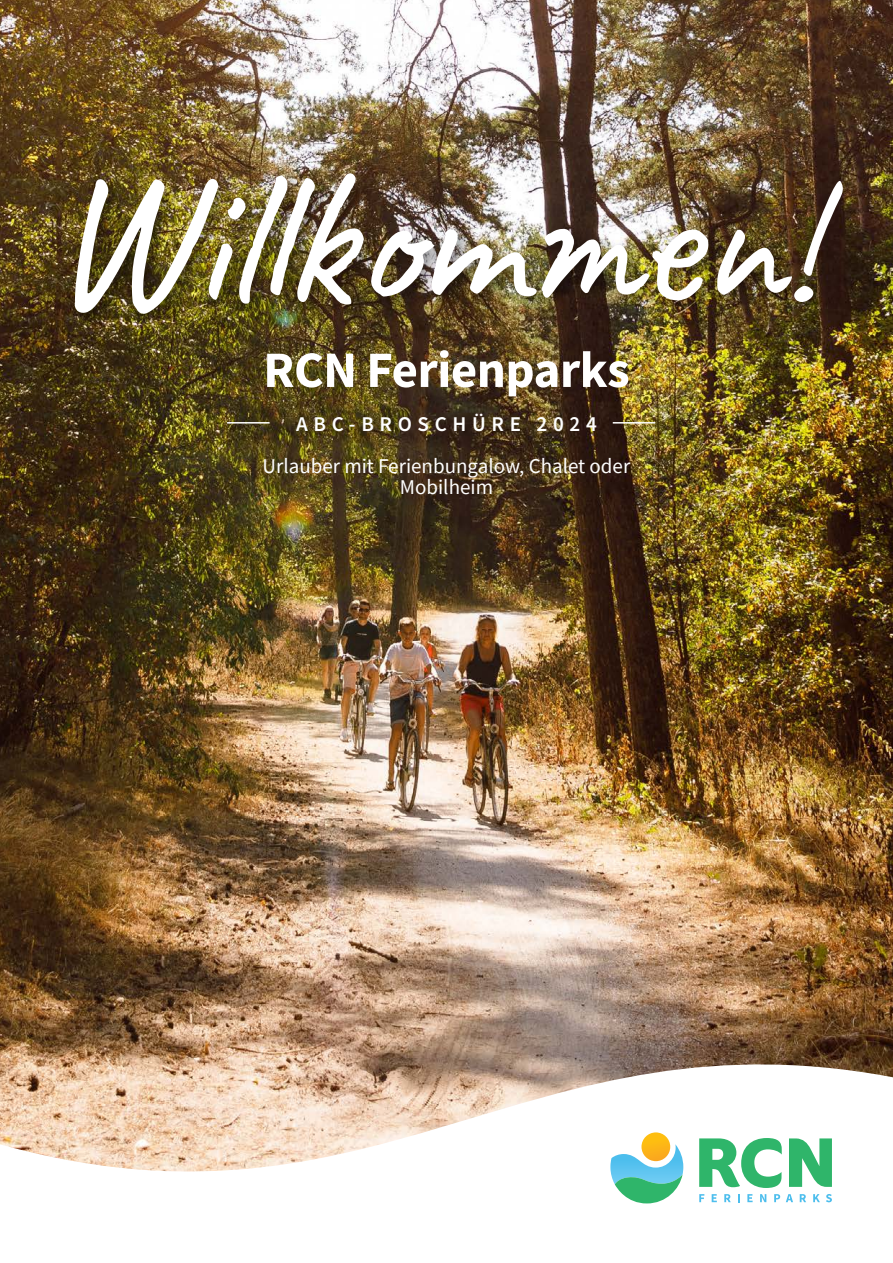
<style>
.page{position:relative;width:893px;height:1263px;background:#fff}
.page>*{position:absolute;margin:0;border:0;box-sizing:border-box;transform-origin:0 0}
.t1{font:195.75px "Caveat";letter-spacing:-.02em;color:#fff}
.t2{font:700 51px "Source Sans Pro";letter-spacing:-.01em;color:#fff}
.t3{font:21px/21px "Source Sans Pro";color:#fff;text-align:center}
.t4{font:600 21px "Source Sans Pro";letter-spacing:.27em;color:#fff}
</style>
<div class="page">
<img style="left:0;top:0;width:893px;height:1000px">
<div style="left:67px;top:167px;width:742px;height:164px;background:#000;opacity:.44"></div>
<hr style="left:227px;top:422px;width:43px;height:2px;background:#fff">
<hr style="left:613px;top:422px;width:42px;height:2px;background:#fff">
<svg style="left:803px;top:175px;width:42px;height:104px"></svg>
<svg style="left:792px;top:286px;width:22px;height:17px"></svg>
<svg style="left:0;top:1000px;width:893px;height:204px"></svg>
<svg style="left:699px;top:1138px;width:83px;height:50px"></svg>
<svg style="left:789px;top:1138px;width:43px;height:49px"></svg>
<svg style="left:641px;top:1132px;width:29px;height:29px"></svg>
<svg style="left:610px;top:1144px;width:73px;height:59px"></svg>
<svg style="left:699px;top:1194px;width:5px;height:8px"></svg>
<svg style="left:712px;top:1194px;width:5px;height:8px"></svg>
<svg style="left:724px;top:1194px;width:7px;height:8px"></svg>
<svg style="left:738px;top:1194px;width:2px;height:8px"></svg>
<svg style="left:747px;top:1194px;width:6px;height:8px"></svg>
<svg style="left:760px;top:1194px;width:6px;height:8px"></svg>
<svg style="left:774px;top:1194px;width:6px;height:8px"></svg>
<svg style="left:786px;top:1194px;width:7px;height:8px"></svg>
<svg style="left:800px;top:1194px;width:6px;height:8px"></svg>
<svg style="left:813px;top:1194px;width:7px;height:8px"></svg>
<svg style="left:826px;top:1194px;width:6px;height:8px"></svg>
<h1 class="t1" style="left:47px;top:115px;width:737px">Willkommen</h1>
<h2 class="t2" style="left:263px;top:335px;width:368px">RCN Ferienparks</h2>
<p class="t4" style="left:296px;top:410px;width:302px">ABC-BROSCHÜRE 2024</p>
<p class="t3" style="left:263px;top:455px;width:369px">Urlauber mit Ferienbungalow, Chalet oder<br>Mobilheim</p>
</div>
